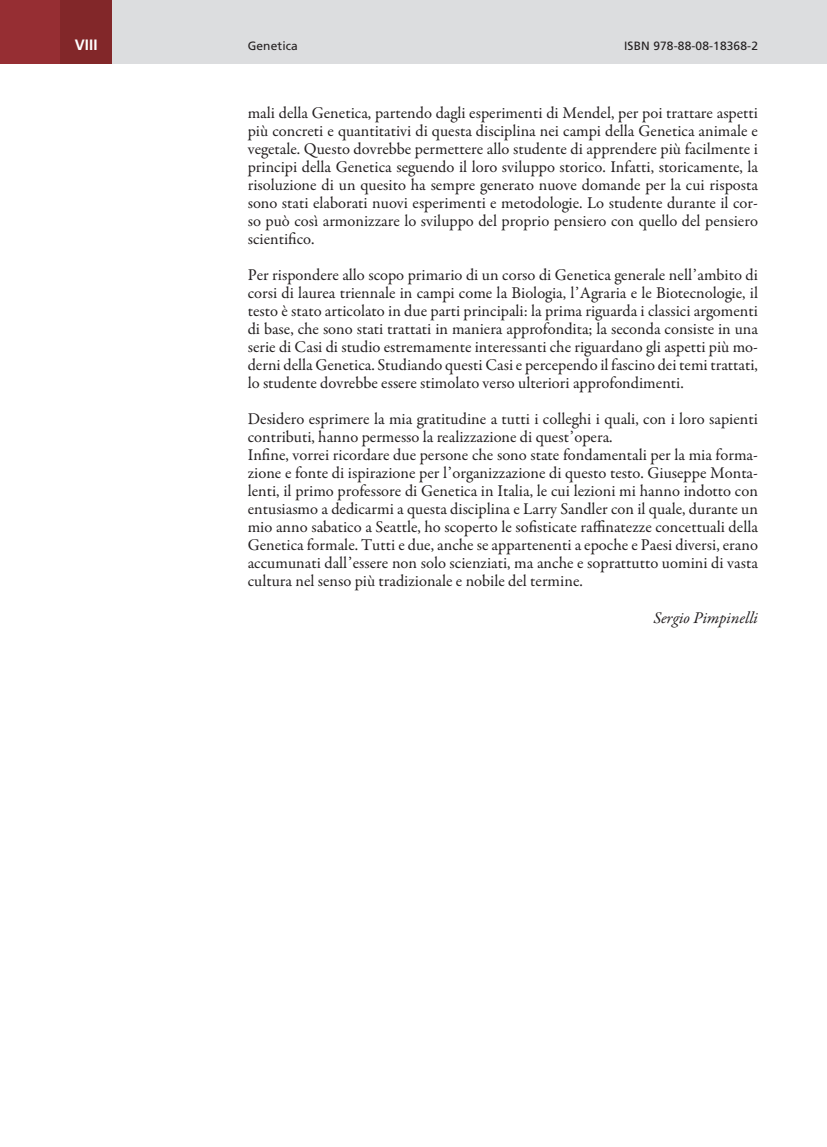
<style>
.page{position:relative;width:827px;height:1147px;background:#fff}
.page>*{position:absolute;margin:0;border:0;box-sizing:border-box;transform-origin:0 0}
.t1{font:16.5px/18px "Garamond Premr Pro";color:#231f20;text-align:justify}
.t2{font:italic 16.5px "Garamond Premr Pro";color:#231f20}
.t3{font:700 15px "Frutiger LT Std";color:#fff}
.t4{font:12px "Frutiger LT Std";letter-spacing:.01em;color:#231f20}
</style>
<div class="page">
<div style="left:61px;top:0;width:766px;height:64px;background:#dcdddf"></div>
<div style="left:0;top:0;width:61px;height:64px;background:#962e33"></div>
<div style="left:61px;top:0;width:51px;height:64px;background:#822729"></div>
<p class="t3" style="left:75px;top:36px;width:24px">VIII</p>
<p class="t4" style="left:248px;top:39px;width:52px">Genetica</p>
<p class="t4" style="left:624px;top:39px;width:135px">ISBN 978-88-08-18368-2</p>
<p class="t1" style="left:248px;top:104px;width:512px">mali della Genetica, partendo dagli esperimenti di Mendel, per poi trattare aspetti più concreti e quantitativi di questa disciplina nei campi della Genetica animale e vegetale. Questo dovrebbe permettere allo studente di apprendere più facilmente i principi della Genetica seguendo il loro sviluppo storico. Infatti, storicamente, la risoluzione di un quesito ha sempre generato nuove domande per la cui risposta sono stati elaborati nuovi esperimenti e metodologie. Lo studente durante il cor&shy;so può così armonizzare lo sviluppo del proprio pensiero con quello del pensiero scientifico.</p>
<p class="t1" style="left:248px;top:266px;width:512px">Per rispondere allo scopo primario di un corso di Genetica generale nell’ambito di corsi di laurea triennale in campi come la Biologia, l’Agraria e le Biotecnologie, il testo è stato articolato in due parti principali: la prima riguarda i classici argomenti di base, che sono stati trattati in maniera approfondita; la seconda consiste in una serie di Casi di studio estremamente interessanti che riguardano gli aspetti più mo&shy;derni della Genetica. Studiando questi Casi e percependo il fascino dei temi trattati, lo studente dovrebbe essere stimolato verso ulteriori approfondimenti.</p>
<p class="t1" style="left:248px;top:410px;width:512px;text-align:left">Desidero esprimere la mia gratitudine a tutti i colleghi i quali, con i loro sapienti contributi, hanno permesso la realizzazione di quest’opera.<br>Infine, vorrei ricordare due persone che sono state fondamentali per la mia forma&shy;zione e fonte di ispirazione per l’organizzazione di questo testo. Giuseppe Monta&shy;lenti, il primo professore di Genetica in Italia, le cui lezioni mi hanno indotto con entusiasmo a dedicarmi a questa disciplina e Larry Sandler con il quale, durante un mio anno sabatico a Seattle, ho scoperto le sofisticate raffinatezze concettuali della Genetica formale. Tutti e due, anche se appartenenti a epoche e Paesi diversi, erano accumunati dall’essere non solo scienziati, ma anche e soprattutto uomini di vasta cultura nel senso più tradizionale e nobile del termine.</p>
<p class="t2" style="left:653px;top:606px;width:106px">Sergio Pimpinelli</p>
</div>
